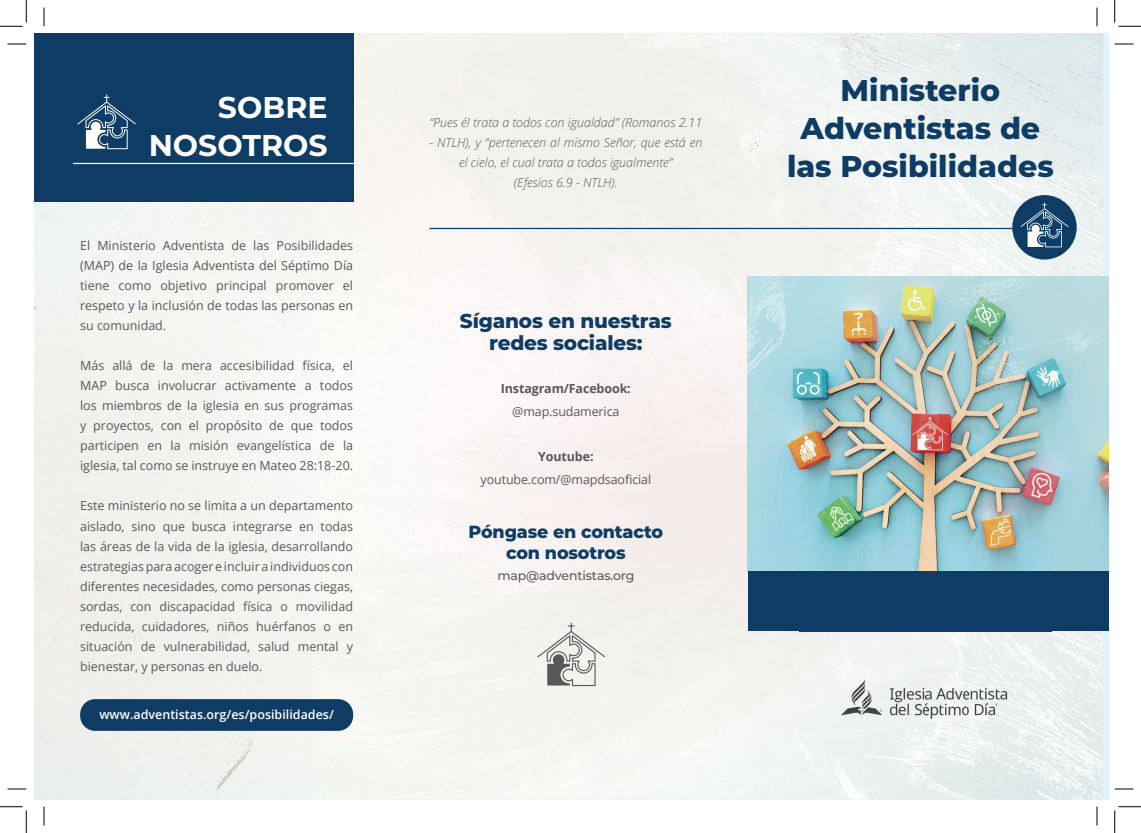
<style>
.page{position:relative;width:1141px;height:833px;background:#fff}
.page>*{position:absolute;margin:0;border:0;box-sizing:border-box;transform-origin:0 0}
.t1{font:800 30px/37.5px "Montserrat";color:#0e3c65;text-align:center}
.t2{font:700 30px/37.5px "Montserrat";color:#fff;text-align:right}
.t3{font:800 20px/21.2px "Montserrat";letter-spacing:-.01em;color:#0e3c65;text-align:center}
.t4{font:800 17.5px/21.2px "Montserrat";letter-spacing:-.01em;color:#0e3c65;text-align:center}
.t5{font:12.5px/20px "Open Sans";color:#57585a;text-align:justify}
.t6{font:italic 300 12.5px/20px "Open Sans";color:#57585a;text-align:center}
.t7{font:600 12.5px "Open Sans";color:#fff}
.t8{font:700 12.5px "Open Sans";letter-spacing:-.01em;color:#57585a}
.t9{font:500 12.5px "Montserrat";letter-spacing:-.01em;color:#57585a}
</style>
<div class="page">
<img style="left:34px;top:33px;width:1068px;height:766px">
<div style="left:34px;top:33px;width:319px;height:168px;background:#0e3c65"></div>
<img style="left:747px;top:276px;width:361px;height:295px">
<div style="left:80px;top:698px;width:273px;height:32px;background:#0e3c65;border-radius:15px"></div>
<hr style="left:73px;top:163px;width:294px;height:1px;background:#fff">
<hr style="left:429px;top:228px;width:633px;height:1px;background:#0e3c65">
<div style="left:747px;top:571px;width:361px;height:59px;background:#0e3c65"></div>
<svg style="left:77px;top:94px;width:59px;height:55px"></svg>
<div style="left:1012px;top:195px;width:64px;height:64px;background:#0e3c65;border-radius:50%"></div>
<svg style="left:537px;top:622px;width:68px;height:63px"></svg>
<img style="left:799px;top:630px;width:252px;height:141px">
<svg style="left:1020px;top:202px;width:48px;height:45px"></svg>
<svg style="left:8px;top:43px;width:18px;height:2px"></svg>
<svg style="left:1114px;top:43px;width:19px;height:2px"></svg>
<svg style="left:8px;top:788px;width:18px;height:1px"></svg>
<svg style="left:1114px;top:788px;width:19px;height:1px"></svg>
<svg style="left:43px;top:8px;width:2px;height:18px"></svg>
<svg style="left:43px;top:806px;width:2px;height:19px"></svg>
<svg style="left:1096px;top:8px;width:1px;height:18px"></svg>
<svg style="left:1096px;top:806px;width:1px;height:19px"></svg>
<svg style="left:0;top:0;width:27px;height:27px"></svg>
<svg style="left:0;top:806px;width:27px;height:26px"></svg>
<svg style="left:1114px;top:0;width:26px;height:27px"></svg>
<svg style="left:1114px;top:806px;width:26px;height:26px"></svg>
<h1 class="t2" style="left:149px;top:87px;width:180px">SOBRE<br>NOSOTROS</h1>
<p class="t5" style="left:80px;top:235px;width:274px">El Ministerio Adventista de las Posibilidades (MAP) de la Iglesia Adventista del Séptimo Día tiene como objetivo principal promover el respeto y la inclusión de todas las personas en su comunidad.</p>
<p class="t5" style="left:80px;top:355px;width:274px">Más allá de la mera accesibilidad física, el MAP busca involucrar activamente a todos los miembros de la iglesia en sus programas y proyectos, con el propósito de que todos participen en la misión evangelística de la iglesia, tal como se instruye en Mateo 28:18-20.</p>
<p class="t5" style="left:80px;top:495px;width:274px">Este ministerio no se limita a un departamento aislado, sino que busca integrarse en todas las áreas de la vida de la iglesia, desarrollando estrategias para acoger e incluir a individuos con diferentes necesidades, como personas ciegas, sordas, con discapacidad física o movilidad reducida, cuidadores, niños huérfanos o en situación de vulnerabilidad, salud mental y bienestar, y personas en duelo.</p>
<p class="t7" style="left:99px;top:705px;width:236px">www.adventistas.org/es/posibilidades/</p>
<p class="t6" style="left:429px;top:112px;width:274px">“Pues él trata a todos con igualdad” (Romanos 2.11</p>
<p class="t6" style="left:429px;top:132px;width:274px">- NTLH), y “pertenecen al mismo Señor, que está en el cielo, el cual trata a todos igualmente”<br>(Efesios 6.9 - NTLH).</p>
<h2 class="t3" style="left:460px;top:309px;width:213px">Síganos en nuestras redes sociales:</h2>
<p class="t8" style="left:501px;top:380px;width:131px">Instagram/Facebook:</p>
<p class="t5" style="left:512px;top:401px;width:109px">@map.sudamerica</p>
<p class="t8" style="left:538px;top:447px;width:57px">Youtube:</p>
<p class="t5" style="left:480px;top:468px;width:172px">youtube.com/@mapdsaoficial</p>
<h3 class="t4" style="left:468px;top:519px;width:196px">Póngase en contacto con nosotros</h3>
<p class="t9" style="left:497px;top:567px;width:138px">map@adventistas.org</p>
<h1 class="t1" style="left:787px;top:70px;width:268px">Ministerio<br>Adventistas de las Posibilidades</h1>
</div>
